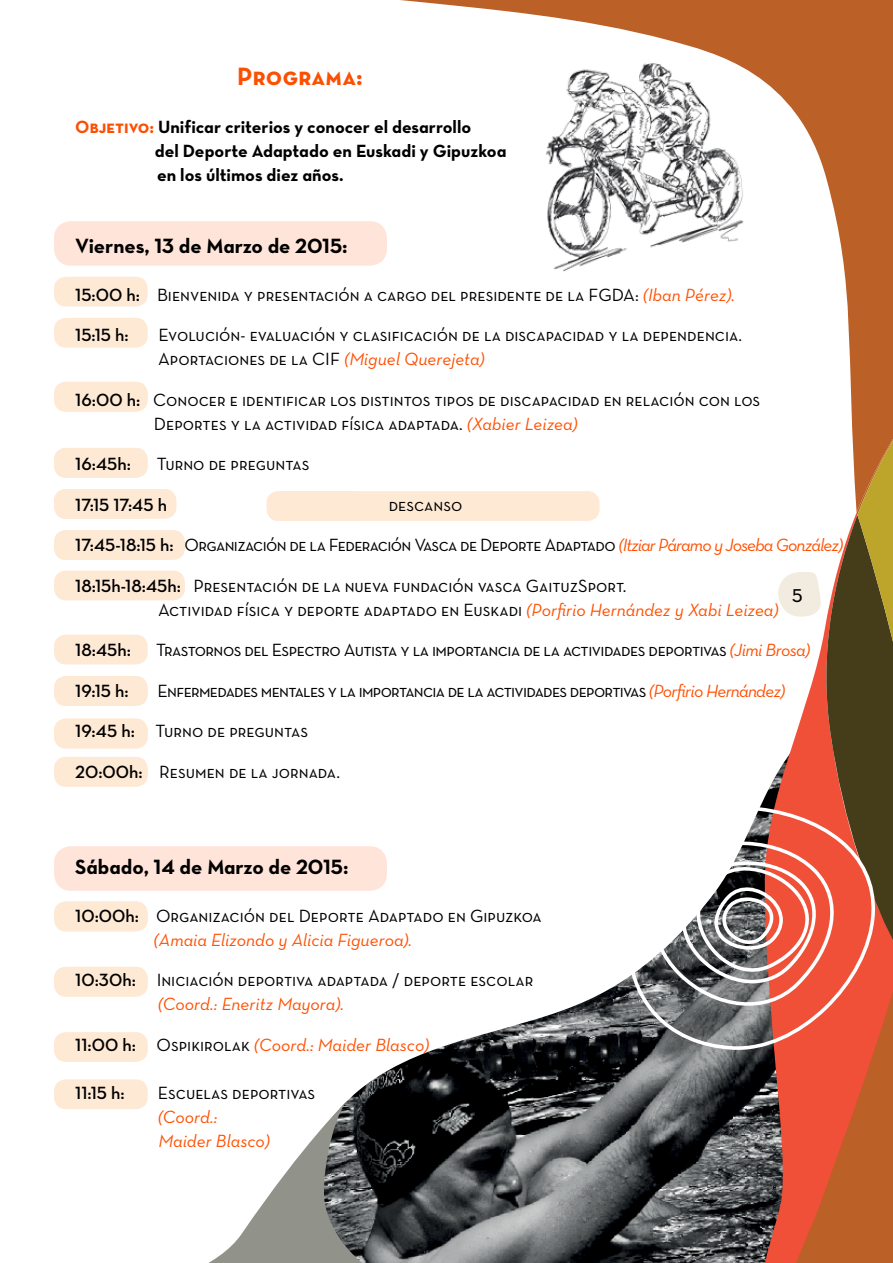
<style>
.page{position:relative;width:893px;height:1263px;background:#fff}
.page>*{position:absolute;margin:0;border:0;box-sizing:border-box;transform-origin:0 0}
.t1{font:25.5px "Neutra Text Bold SC Alt";color:#fd4f00}
.t2{font:25.5px "Neutra Text Book SC";color:#000}
.t3{font:21px "Neutra Text Bold Alt";color:#000}
.t4{font:18px/24px "Neutra Text Book SC";color:#000}
.t5{font:italic 18px/24px "Neutra Text";color:#ff5000}
.t6{font:18px/24px "Neutra Text Bold Alt";color:#000}
.t7{font:18px "Neutra Text Book SC";letter-spacing:-.035em;color:#000}
.t8{font:18px "Neutra Text Book SC";letter-spacing:-.03em;color:#000}
.t9{font:18px "Neutra Text Book SC";letter-spacing:-.04em;color:#000}
.t10{font:18px "Neutra Text Demi Alt";color:#000}
.s1{font-family:"Neutra Text Bold SC Alt";color:#fd4f00}
.s2{font-family:"Neutra Text Demi Alt"}
.s3{font-family:"Neutra Text";font-style:italic;color:#ff5000}
.s4{font-family:"Neutra Text Demi Alt";font-style:normal;color:#000}
.s5{font-family:"Neutra Text Book SC";font-style:normal;color:#000}
</style>
<div class="page">
<img style="left:346px;top:846px;width:408px;height:417px">
<svg style="left:754px;top:777px;width:21px;height:486px;background:#575253"></svg>
<svg style="left:374px;top:0;width:519px;height:492px"></svg>
<svg style="left:625px;top:804px;width:150px;height:247px"></svg>
<svg style="left:139px;top:1102px;width:285px;height:161px"></svg>
<div style="left:54px;top:277px;width:94px;height:29px;background:#fee9d5;border-radius:12px"></div>
<div style="left:54px;top:221px;width:333px;height:45px;background:#ffe5d9;border-radius:17px"></div>
<div style="left:54px;top:318px;width:94px;height:30px;background:#fee9d5;border-radius:12px"></div>
<div style="left:54px;top:448px;width:94px;height:30px;background:#fee9d5"></div>
<div style="left:54px;top:382px;width:94px;height:30px;background:#fee9d5"></div>
<div style="left:54px;top:489px;width:122px;height:30px;background:#fee9d5;border-radius:12px"></div>
<svg style="left:54px;top:489px;width:9px;height:30px"></svg>
<div style="left:54px;top:530px;width:131px;height:30px;background:#fee9d5;border-radius:12px"></div>
<svg style="left:54px;top:530px;width:9px;height:30px"></svg>
<div style="left:267px;top:491px;width:333px;height:30px;background:#fee9d5;border-radius:12px"></div>
<svg style="left:267px;top:491px;width:9px;height:30px"></svg>
<div style="left:54px;top:846px;width:333px;height:45px;background:#ffe5d9;border-radius:17px"></div>
<div style="left:54px;top:571px;width:131px;height:29px;background:#fee9d5;border-radius:12px"></div>
<div style="left:54px;top:635px;width:94px;height:29px;background:#fee9d5;border-radius:12px"></div>
<div style="left:54px;top:719px;width:94px;height:29px;background:#fee9d5"></div>
<div style="left:54px;top:676px;width:94px;height:30px;background:#fee9d5"></div>
<div style="left:54px;top:757px;width:94px;height:30px;background:#fee9d5"></div>
<div style="left:54px;top:967px;width:94px;height:29px;background:#fee9d5"></div>
<svg style="left:54px;top:901px;width:94px;height:30px;background:#feead7"></svg>
<div style="left:54px;top:1032px;width:94px;height:30px;background:#fee9d5;border-radius:12px"></div>
<div style="left:54px;top:1079px;width:94px;height:30px;background:#fee9d5;border-radius:12px"></div>
<svg style="left:775px;top:359px;width:118px;height:904px"></svg>
<img style="left:400px;top:49px;width:356px;height:237px">
<h1 class="t1" style="left:237px;top:60px;width:127px">Programa:</h1>
<p class="t6" style="left:155px;top:114px;width:353px;text-indent:-80px"><span class="s1">Objetivo:</span> Unificar criterios y conocer el desarrollo<br>del Deporte Adaptado en Euskadi y Gipuzkoa en los últimos diez años.</p>
<p class="t3" style="left:75px;top:233px;width:274px">Viernes, 13 de Marzo de 2015:</p>
<p class="t4" style="left:75px;top:282px;width:661px"><span class="s2">15:00 h:</span> Bienvenida y presentación a cargo del presidente de la FGDA: <span class="s3">(Iban Pérez).</span></p>
<p class="t10" style="left:75px;top:324px;width:55px">15:15 h:</p>
<p class="t4" style="left:158px;top:323px;width:586px">Evolución- evaluación y clasificación de la discapacidad y la dependencia.<br>Aportaciones de la CIF <span class="s3">(Miguel Querejeta)</span></p>
<p class="t4" style="left:154px;top:387px;width:608px;text-indent:-79px"><span class="s2">16:00 h:</span> Conocer e identificar los distintos tipos de discapacidad en relación con los<br>Deportes y la actividad física adaptada. <span class="s3">(Xabier Leizea)</span></p>
<p class="t10" style="left:75px;top:453px;width:57px">16:45h:</p>
<p class="t4" style="left:157px;top:452px;width:154px">Turno de preguntas</p>
<p class="t10" style="left:75px;top:494px;width:93px">17:15 17:45 h</p>
<p class="t4" style="left:389px;top:492px;width:75px">descanso</p>
<p class="t7" style="left:75px;top:534px;width:769px"><span class="s2">17:45-18:15 h:</span> Organización de la Federación Vasca de Deporte Adaptado <span class="s3">(Itziar Páramo y Joseba González)</span></p>
<p class="t4" style="left:158px;top:573px;width:622px;text-indent:-83px"><span class="s2">18:15h-18:45h:</span> Presentación de la nueva fundación vasca GaituzSport.<br>Actividad física y deporte adaptado en Euskadi <span class="s3">(Porfirio Hernández y Xabi Leizea)</span></p>
<p class="t10" style="left:75px;top:639px;width:57px">18:45h:</p>
<p class="t8" style="left:156px;top:639px;width:656px">Trastornos del Espectro Autista y la importancia de la actividades deportivas <span class="s3">(Jimi Brosa)</span></p>
<p class="t10" style="left:75px;top:680px;width:55px">19:15 h:</p>
<p class="t9" style="left:158px;top:680px;width:629px">Enfermedades mentales y la importancia de la actividades deportivas <span class="s3">(Porfirio Hernández)</span></p>
<p class="t4" style="left:75px;top:719px;width:234px"><span class="s2">19:45 h:</span> Turno de preguntas</p>
<p class="t4" style="left:75px;top:759px;width:266px"><span class="s2">20:00h:</span> Resumen de la jornada.</p>
<h1 class="t2" style="left:792px;top:578px;width:13px">5</h1>
<p class="t3" style="left:75px;top:854px;width:275px">Sábado, 14 de Marzo de 2015:</p>
<p class="t4" style="left:75px;top:903px;width:468px"><span class="s2">10:00h:</span> Organización del Deporte Adaptado en Gipuzkoa</p>
<p class="t5" style="left:154px;top:927px;width:260px">(Amaia Elizondo y Alicia Figueroa).</p>
<p class="t4" style="left:75px;top:968px;width:459px"><span class="s2">10:30h:</span> Iniciación deportiva adaptada / deporte escolar</p>
<p class="t5" style="left:158px;top:992px;width:187px">(Coord.: Eneritz Mayora).</p>
<p class="t5" style="left:75px;top:1032px;width:355px"><span class="s4">11:00 h:</span> <span class="s5">Ospikirolak</span> (Coord.: Maider Blasco)</p>
<p class="t10" style="left:75px;top:1082px;width:51px">11:15 h:</p>
<p class="t4" style="left:158px;top:1080px;width:159px">Escuelas deportivas</p>
<p class="t5" style="left:158px;top:1104px;width:113px">(Coord.:<br>Maider Blasco)</p>
</div>
